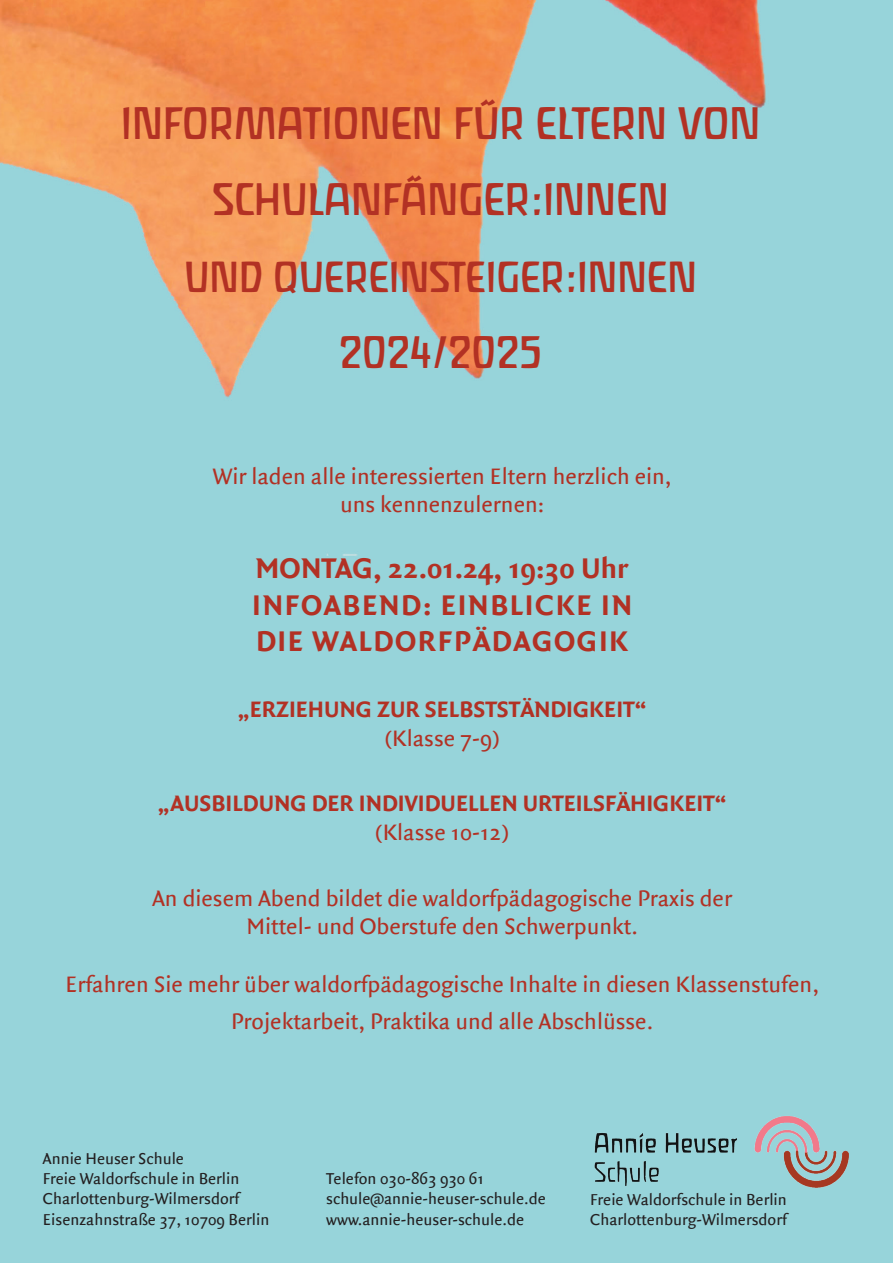
<style>
.page{position:relative;width:893px;height:1263px;background:#fff}
.page>*{position:absolute;margin:0;border:0;box-sizing:border-box;transform-origin:0 0}
.t1{font:500 46.5px/76.2px "Liant OT";color:#b23124;text-align:center}
.t2{font:500 44.4px "Liant OT";color:#b23124}
.t3{font:700 30.6px "Quadraat Sans";letter-spacing:.05em;color:#b23124}
.t4{font:700 30.6px "Quadraat Sans";color:#b23124}
.t5{font:24px/36.8px "Quadraat Sans";color:#b23124;text-align:center}
.t6{font:700 24px "Quadraat Sans";color:#b23124}
.t7{font:16.95px "Quadraat Sans";color:#231f20}
</style>
<div class="page">
<img style="left:0;top:0;width:893px;height:1263px">
<img style="left:590px;top:1111px;width:276px;height:85px">
<p class="t1" style="left:121px;top:85px;width:641px">INFORMATIONEN FÜR ELTERN VON<br>SCHULANFÄNGER:INNEN</p>
<p class="t2" style="left:184px;top:254px;width:514px">UND QUEREINSTEIGER:INNEN</p>
<p class="t1" style="left:339px;top:314px;width:205px">2024/2025</p>
<p class="t5" style="left:213px;top:458px;width:460px">Wir laden alle interessierten Eltern herzlich ein,</p>
<p class="t5" style="left:340px;top:487px;width:206px">uns kennenzulernen:</p>
<p class="t4" style="left:256px;top:551px;width:375px">MONTAG, 22.01.24, 19:30 Uhr</p>
<p class="t3" style="left:252px;top:587px;width:382px">INFOABEND: EINBLICKE IN</p>
<p class="t3" style="left:256px;top:624px;width:374px">DIE WALDORFPÄDAGOGIK</p>
<p class="t6" style="left:238px;top:695px;width:411px">„ERZIEHUNG ZUR SELBSTSTÄNDIGKEIT“</p>
<p class="t5" style="left:384px;top:720px;width:117px">(Klasse 7-9)</p>
<p class="t6" style="left:158px;top:790px;width:571px">„AUSBILDUNG DER INDIVIDUELLEN URTEILSFÄHIGKEIT“</p>
<p class="t5" style="left:375px;top:814px;width:136px">(Klasse 10-12)</p>
<p class="t5" style="left:152px;top:880px;width:581px">An diesem Abend bildet die waldorfpädagogische Praxis der</p>
<p class="t5" style="left:246px;top:909px;width:393px">Mittel- und Oberstufe den Schwerpunkt.</p>
<p class="t5" style="left:65px;top:966px;width:755px">Erfahren Sie mehr über waldorfpädagogische Inhalte in diesen Klassenstufen,<br>Projektarbeit, Praktika und alle Abschlüsse.</p>
<p class="t7" style="left:43px;top:1148px;width:143px">Annie Heuser Schule</p>
<p class="t7" style="left:43px;top:1169px;width:198px">Freie Waldorfschule in Berlin</p>
<p class="t7" style="left:43px;top:1189px;width:198px">Charlottenburg-Wilmersdorf</p>
<p class="t7" style="left:43px;top:1209px;width:228px">Eisenzahnstraße 37, 10709 Berlin</p>
<p class="t7" style="left:326px;top:1169px;width:159px">Telefon 030-863 930 61</p>
<p class="t7" style="left:326px;top:1189px;width:221px">schule@annie-heuser-schule.de</p>
<p class="t7" style="left:326px;top:1209px;width:200px">www.annie-heuser-schule.de</p>
<p class="t7" style="left:590px;top:1189px;width:198px">Freie Waldorfschule in Berlin</p>
<p class="t7" style="left:590px;top:1210px;width:198px">Charlottenburg-Wilmersdorf</p>
</div>
